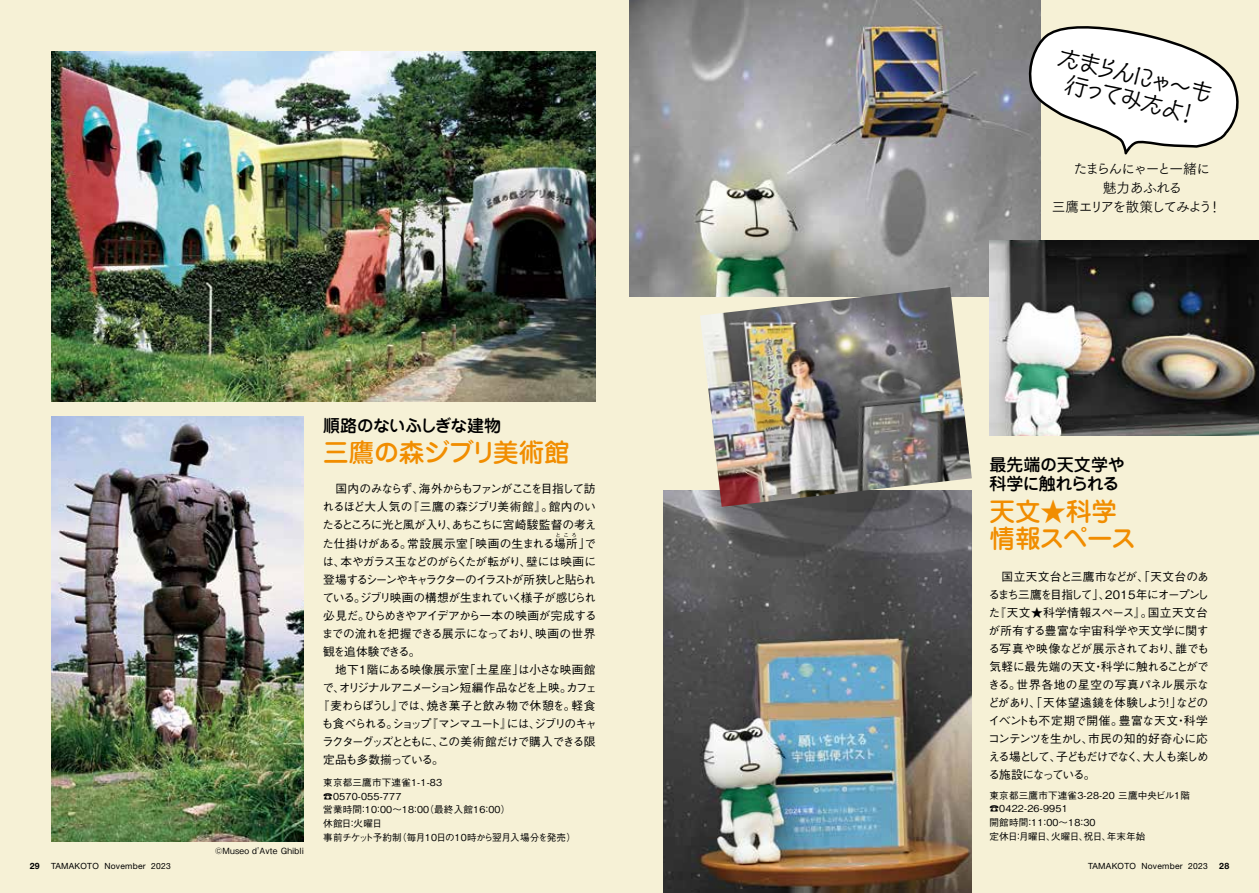
<style>
.page{position:relative;width:1259px;height:893px;background:#f6f1d6}
.page>*{position:absolute;margin:0;border:0;box-sizing:border-box;transform-origin:0 0}
.t1{font:500 25.5px/27.6px "Jun 34 Pro";letter-spacing:-.025em;color:#f18d00}
.t2{font:22.95px/24.5px "New Cinema A Std D";color:#000}
.t3{font:500 16.95px/19.2px "Jun 34 Pro";letter-spacing:-.025em;color:#000}
.t4{font:500 16.95px "Jun 34 Pro";letter-spacing:-.05em;color:#000}
.t5{font:13.8px "Tsuku Go Pro R";letter-spacing:-.12em;color:#000}
.t6{font:500 11.7px/18px "Gothic BBB Pr 6 N";letter-spacing:-.055em;color:#000}
.t7{font:500 11.7px/18px "Gothic BBB Pr 6 N";letter-spacing:-.125em;color:#000}
.t8{font:500 11.7px/18px "Gothic BBB Pr 6 N";letter-spacing:.005em;color:#000;text-align:right}
.t9{font:500 11.7px/18px "Gothic BBB Pr 6 N";letter-spacing:-.11em;color:#000}
.t10{font:500 11.7px/18px "Gothic BBB Pr 6 N";letter-spacing:-.015em;color:#000}
.t11{font:500 11.7px/18px "Gothic BBB Pr 6 N";letter-spacing:-.08em;color:#000}
.t12{font:500 11.7px/18px "Gothic BBB Pr 6 N";letter-spacing:.035em;color:#000}
.t13{font:500 11.7px "Gothic BBB Pr 6 N";letter-spacing:-.145em;color:#000}
.t14{font:500 11.7px "Gothic BBB Pr 6 N";letter-spacing:.02em;color:#000}
.t15{font:500 11.7px/18px "Gothic BBB Pr 6 N";letter-spacing:-.115em;color:#000}
.t16{font:500 11.7px "Gothic BBB Pr 6 N";letter-spacing:-.005em;color:#000}
.t17{font:500 11.7px "Gothic BBB Pr 6 N";letter-spacing:-.025em;color:#000}
.t18{font:500 11.7px "Gothic BBB Pr 6 N";letter-spacing:.025em;color:#000}
.t19{font:500 11.7px "Gothic BBB Pr 6 N";letter-spacing:-.01em;color:#000}
.t20{font:500 11.7px "Gothic BBB Pr 6 N";letter-spacing:-.14em;color:#000}
.t21{font:500 11.7px "Gothic BBB Pr 6 N";letter-spacing:-.095em;color:#000}
.t22{font:500 11.7px "Gothic BBB Pr 6 N";letter-spacing:-.13em;color:#000}
.t23{font:500 9.6px/13.8px "Gothic BBB Pr 6 N";letter-spacing:.02em;color:#000}
.t24{font:500 9.6px "Gothic BBB Pr 6 N";letter-spacing:-.05em;color:#000}
.t25{font:500 9.6px "Gothic BBB Pr 6 N";letter-spacing:-.06em;color:#000}
.t26{font:700 8.7px "Helvetica Neue LT Std";color:#000}
.t27{font:8.55px "Helvetica Neue LT Std";letter-spacing:.03em;color:#000}
.t28{font:500 8.55px "Gothic BBB Pr 6 N";letter-spacing:.02em;color:#000}
.t29{font:500 5.25px "Gothic BBB Pr 6 N";color:#000}
</style>
<div class="page">
<img style="left:629px;top:0;width:411px;height:297px">
<svg style="left:1025px;top:24px;width:214px;height:131px"></svg>
<img style="left:989px;top:241px;width:270px;height:195px">
<img style="left:663px;top:490px;width:309px;height:403px">
<img style="left:700px;top:287px;width:272px;height:220px">
<img style="left:51px;top:417px;width:253px;height:425px">
<img style="left:51px;top:51px;width:544px;height:350px">
<p class="t26" style="left:30px;top:861px;width:11px">29</p>
<p class="t27" style="left:51px;top:861px;width:49px">TAMAKOTO</p>
<p class="t27" style="left:104px;top:861px;width:43px">November</p>
<p class="t27" style="left:151px;top:861px;width:21px">2023</p>
<p class="t28" style="left:215px;top:844px;width:90px">️©Museo 'd Avte Ghibli</p>
<h3 class="t4" style="left:323px;top:412px;width:179px">順路のないふしぎな建物</h3>
<h1 class="t1" style="left:323px;top:435px;width:248px">三鷹の森ジブリ美術館</h1>
<p class="t13" style="left:419px;top:480px;width:178px">海外からもファンがここを目指して訪</p>
<p class="t6" style="left:323px;top:479px;width:102px">　国内のみならず、</p>
<p class="t14" style="left:407px;top:498px;width:147px">『三鷹の森ジブリ美術館』。</p>
<p class="t11" style="left:322px;top:497px;width:276px">れるほど大人気の<br>たるところに光と風が入りあちこちに宮崎駿監督の考え</p>
<p class="t6" style="left:446px;top:515px;width:13px">、</p>
<p class="t14" style="left:463px;top:534px;width:135px">「映画の生まれる場所で」</p>
<p class="t6" style="left:549px;top:497px;width:49px">館内のい</p>
<p class="t29" style="left:555px;top:530px;width:23px">ところ</p>
<p class="t6" style="left:340px;top:551px;width:257px">本やガラス玉などのがらくたが転がり壁には映画に</p>
<p class="t6" style="left:520px;top:551px;width:13px">、</p>
<p class="t6" style="left:407px;top:533px;width:62px">常設展示室</p>
<p class="t6" style="left:322px;top:533px;width:91px">た仕掛けがある。</p>
<p class="t7" style="left:322px;top:551px;width:275px">は、<br>登場するシーンやキャラクターのイラストが所狭しと貼られているジブリ映画の構想が生まれていく様子が感じられ</p>
<p class="t6" style="left:365px;top:588px;width:234px;text-indent:-10px">。<br>ひらめきやアイデアから一本の映画が完成する</p>
<p class="t6" style="left:323px;top:606px;width:48px">必見だ。</p>
<p class="t6" style="left:322px;top:624px;width:220px">までの流れを把握できる展示になっており、</p>
<p class="t21" style="left:323px;top:642px;width:99px">観を追体験できる。</p>
<p class="t6" style="left:518px;top:660px;width:79px">は小さな映画館</p>
<p class="t6" style="left:535px;top:624px;width:62px">映画の世界</p>
<p class="t6" style="left:464px;top:660px;width:62px">「土星座」</p>
<p class="t18" style="left:323px;top:660px;width:147px">　地下1階にある映像展示室</p>
<p class="t6" style="left:322px;top:678px;width:251px">でオリジナルアニメーション短編作品などを上映。</p>
<p class="t6" style="left:333px;top:678px;width:13px">、</p>
<p class="t6" style="left:566px;top:678px;width:32px">カフェ</p>
<p class="t6" style="left:571px;top:696px;width:26px">軽食</p>
<p class="t6" style="left:317px;top:696px;width:87px">『麦わらぼうし』</p>
<p class="t19" style="left:427px;top:696px;width:150px">焼き菓子と飲み物で休憩を。</p>
<p class="t6" style="left:397px;top:696px;width:36px">では、</p>
<p class="t22" style="left:507px;top:714px;width:92px">にはジブリのキャ</p>
<p class="t6" style="left:529px;top:714px;width:13px">、</p>
<p class="t13" style="left:322px;top:714px;width:111px">も食べられるショップ</p>
<p class="t6" style="left:386px;top:714px;width:13px">。</p>
<p class="t6" style="left:426px;top:714px;width:88px">『マンマユート』</p>
<p class="t17" style="left:438px;top:732px;width:159px">この美術館だけで購入できる限</p>
<p class="t15" style="left:322px;top:732px;width:124px">ラクターグッズとともに、定品も多数揃っている。</p>
<p class="t23" style="left:323px;top:775px;width:120px">東京都三鷹市下連雀1-1-83</p>
<p class="t23" style="left:323px;top:788px;width:80px">☎0570-055-777</p>
<p class="t23" style="left:424px;top:802px;width:87px">（最終入館1 6：00(</p>
<p class="t23" style="left:323px;top:802px;width:60px">営業時間<br>休館日火曜日</p>
<p class="t23" style="left:359px;top:802px;width:72px">：1 0：00～ 1 8：00</p>
<p class="t23" style="left:347px;top:816px;width:11px">：</p>
<p class="t24" style="left:397px;top:830px;width:180px">（毎月10日の10時から翌月入場分を発売(</p>
<p class="t25" style="left:323px;top:830px;width:80px">事前チケット予約制</p>
<h2 class="t2" style="left:1185px;top:73px;width:33px;text-indent:-127px;rotate:14deg">たまらんにゃ〜も!</h2>
<h2 class="t2" style="left:1069px;top:69px;width:123px;rotate:14deg">行ってみたよ</h2>
<p class="t5" style="left:1073px;top:157px;width:138px">たまらんにゃーと一緒に</p>
<p class="t5" style="left:1102px;top:176px;width:81px">魅力あふれる</p>
<p class="t5" style="left:1051px;top:195px;width:162px">三鷹エリアを散策してみよう</p>
<p class="t5" style="left:1207px;top:195px;width:15px">!</p>
<h3 class="t3" style="left:989px;top:453px;width:137px">最先端の天文学や科学に触れられる</h3>
<h1 class="t1" style="left:989px;top:495px;width:148px">天文★科学情報スペース</h1>
<p class="t8" style="left:989px;top:566px;width:221px">　国立天文台と三鷹市などが、「天文台のあ<br>2015年にオープンし</p>
<p class="t20" style="left:988px;top:585px;width:124px">るまち三鷹を目指して」、</p>
<p class="t12" style="left:988px;top:603px;width:165px">『た天文★科学情報スペース』。</p>
<p class="t16" style="left:988px;top:621px;width:221px">が所有する豊富な宇宙科学や天文学に関す</p>
<p class="t6" style="left:1175px;top:639px;width:35px">誰でも</p>
<p class="t6" style="left:1147px;top:603px;width:62px">国立天文台</p>
<p class="t10" style="left:988px;top:639px;width:222px">る写真や映像などが展示されており、<br>気軽に最先端の天文科学に触れることがで</p>
<p class="t12" style="left:1016px;top:657px;width:194px;text-indent:76px">・<br>世界各地の星空の写真パネル展示な</p>
<p class="t6" style="left:988px;top:675px;width:34px">きる。</p>
<p class="t6" style="left:988px;top:693px;width:181px">どがあり、「天体望遠鏡を体験しよう</p>
<p class="t6" style="left:1162px;top:693px;width:21px">！」</p>
<p class="t6" style="left:1176px;top:693px;width:34px">などの</p>
<p class="t6" style="left:1183px;top:711px;width:26px">科学</p>
<p class="t8" style="left:1088px;top:711px;width:121px;text-align:left;text-indent:-100px">イベントも不定期で開催。<br>市民の知的好奇心に応</p>
<p class="t6" style="left:1118px;top:711px;width:61px">豊富な天文</p>
<p class="t6" style="left:1175px;top:711px;width:13px">・</p>
<p class="t9" style="left:1056px;top:729px;width:154px;text-indent:-68px">コンテンツを生かし、<br>子どもだけでなく大人も楽しめ</p>
<p class="t6" style="left:1136px;top:747px;width:13px">、</p>
<p class="t9" style="left:988px;top:747px;width:109px">える場として、<br>る施設になっている。</p>
<p class="t23" style="left:989px;top:787px;width:202px">東京都三鷹市下連雀3-28-20 三鷹中央ビル1階</p>
<p class="t23" style="left:989px;top:801px;width:80px">☎0422-26-9951</p>
<p class="t23" style="left:1025px;top:815px;width:72px">：1 1：00~ 1 8：30</p>
<p class="t23" style="left:989px;top:815px;width:40px">開館時間</p>
<p class="t23" style="left:989px;top:829px;width:68px">定休日月曜日、</p>
<p class="t23" style="left:1106px;top:829px;width:40px">年末年始</p>
<p class="t23" style="left:1051px;top:829px;width:39px">火曜日、</p>
<p class="t23" style="left:1083px;top:829px;width:29px">祝日、</p>
<p class="t23" style="left:1013px;top:829px;width:11px">：</p>
<p class="t27" style="left:1088px;top:861px;width:49px">TAMAKOTO</p>
<p class="t27" style="left:1141px;top:861px;width:43px">November</p>
<p class="t27" style="left:1188px;top:861px;width:21px">2023</p>
<p class="t26" style="left:1219px;top:861px;width:11px">28</p>
</div>
